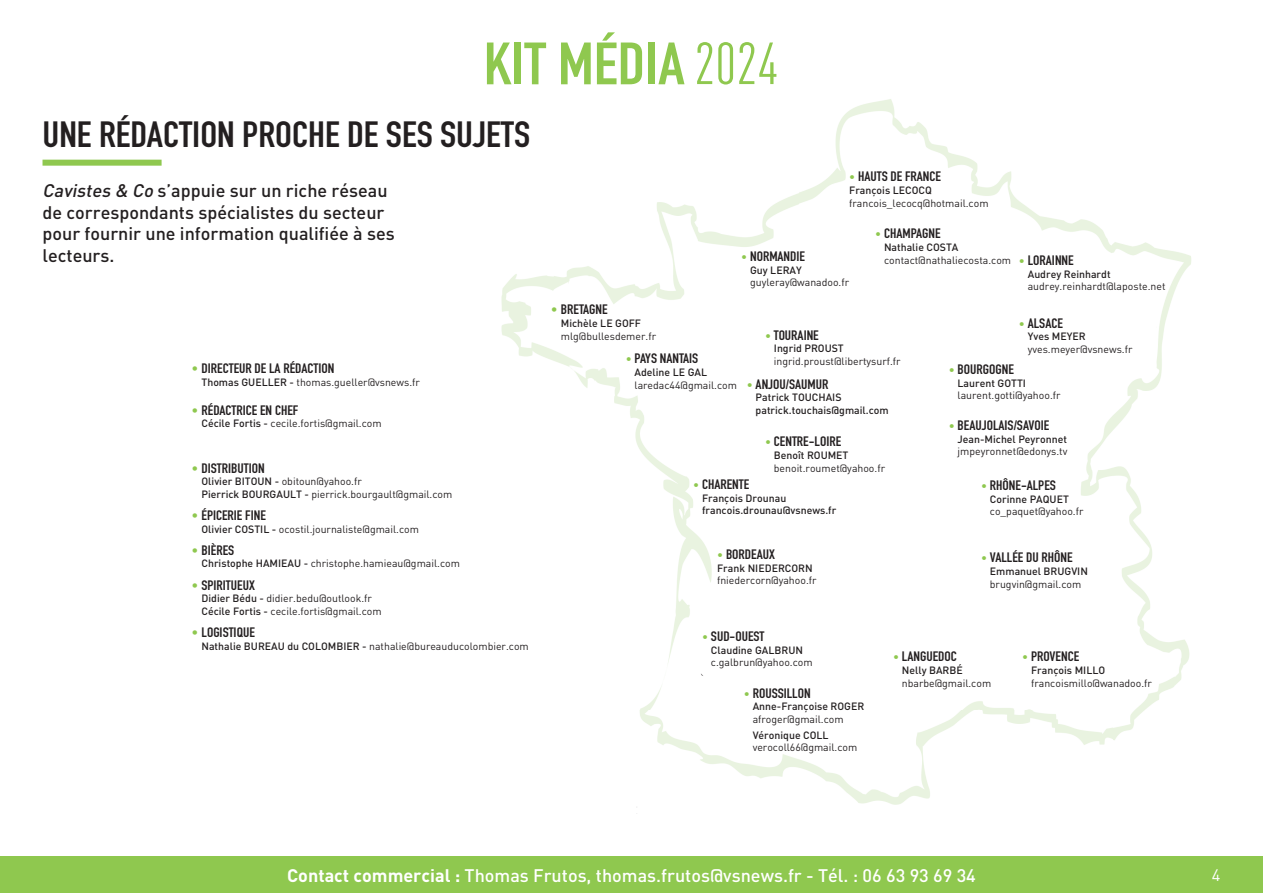
<style>
.page{position:relative;width:1263px;height:893px;background:#fff}
.page>*{position:absolute;margin:0;border:0;box-sizing:border-box;transform-origin:0 0}
.t1{font:700 58.65px "DIN Condensed";color:#8fc84f;scale:1.1 1}
.t2{font:700 36px "DIN Condensed";color:#231f20;scale:1.1 1}
.t3{font:500 18px/21.6px "DIN";color:#231f20}
.t4{font:500 18px "DIN";color:#fff}
.t5{font:16.5px "DIN";color:#fff}
.t6{font:700 13.5px "DIN Condensed";color:#231f20;scale:1.1 1}
.t7{font:10.5px/12.6px "DIN";color:#231f20}
.t8{font:500 10.5px/12.6px "DIN";color:#231f20}
.s1{font-family:"DIN Cond";font-weight:400;font-size:58.35px}
.s2{font-style:italic}
.s3{font-family:"DIN";font-weight:500;font-size:11.85px;color:#8fc84f}
.s4{font-family:"DIN";font-weight:500;color:#8fc84f}
.s5{font-weight:500}
.s6{font-weight:500;font-size:11.85px;color:#8fc84f}
.s7{font-family:"DIN Condensed";font-weight:700;font-size:13.5px}
.s8{font-weight:700}
</style>
<div class="page">
<img style="left:501px;top:99px;width:690px;height:709px">
<div style="left:0;top:856px;width:1263px;height:37px;background:#8fc84f"></div>
<div style="left:43px;top:160px;width:119px;height:6px;background:#8fc84f"></div>
<h1 class="t1" style="left:484px;top:24px;width:269px">KIT MÉDIA <span class="s1">2024</span></h1>
<h2 class="t2" style="left:43px;top:110px;width:445px">UNE RÉDACTION PROCHE DE SES SUJETS</h2>
<h3 class="t3" style="left:43px;top:179px;width:354px"><span class="s2">Cavistes &amp; Co</span> s’appuie sur un riche réseau de correspondants spécialistes du secteur pour fournir une information qualifiée à ses lecteurs.</h3>
<p class="t6" style="left:849px;top:168px;width:85px"><span class="s3">•</span> HAUTS DE FRANCE</p>
<p class="t8" style="left:849px;top:184px;width:84px">François LECOCQ</p>
<p class="t7" style="left:849px;top:196px;width:141px">francois_lecocq@hotmail.com</p>
<p class="t6" style="left:875px;top:225px;width:61px"><span class="s3">•</span> CHAMPAGNE</p>
<p class="t8" style="left:884px;top:241px;width:76px">Nathalie COSTA</p>
<p class="t7" style="left:884px;top:253px;width:129px">contact@nathaliecosta.com</p>
<p class="t6" style="left:741px;top:247px;width:60px"><span class="s3">•</span> NORMANDIE</p>
<p class="t8" style="left:750px;top:263px;width:53px">Guy LERAY</p>
<p class="t7" style="left:750px;top:276px;width:101px">guyleray@wanadoo.fr</p>
<p class="t6" style="left:1019px;top:251px;width:51px"><span class="s3">•</span> LORAINNE</p>
<p class="t8" style="left:1028px;top:267px;width:84px">Audrey Reinhardt</p>
<p class="t7" style="left:1028px;top:280px;width:139px">audrey.reinhardt@laposte.net</p>
<p class="t6" style="left:191px;top:360px;width:132px"><span class="s4">•</span> DIRECTEUR DE LA RÉDACTION</p>
<p class="t7" style="left:201px;top:376px;width:220px"><span class="s5">Thomas GUELLER -</span> thomas.gueller@vsnews.fr</p>
<p class="t6" style="left:191px;top:401px;width:99px"><span class="s4">•</span> RÉDACTRICE EN CHEF</p>
<p class="t7" style="left:201px;top:417px;width:182px"><span class="s5">Cécile Fortis -</span> cecile.fortis@gmail.com</p>
<p class="t6" style="left:191px;top:459px;width:68px"><span class="s4">•</span> DISTRIBUTION</p>
<p class="t7" style="left:201px;top:475px;width:252px"><span class="s5">Olivier BITOUN -</span> obitoun@yahoo.fr<br><span class="s5">Pierrick BOURGAULT -</span> pierrick.bourgault@gmail.com</p>
<p class="t6" style="left:191px;top:506px;width:69px"><span class="s4">•</span> ÉPICERIE FINE</p>
<p class="t7" style="left:201px;top:522px;width:219px"><span class="s5">Olivier COSTIL -</span> ocostil.journaliste@gmail.com</p>
<p class="t6" style="left:191px;top:541px;width:40px"><span class="s4">•</span> BIÈRES</p>
<p class="t7" style="left:201px;top:557px;width:260px"><span class="s5">Christophe HAMIEAU -</span> christophe.hamieau@gmail.com</p>
<p class="t6" style="left:191px;top:576px;width:59px"><span class="s4">•</span> SPIRITUEUX</p>
<p class="t7" style="left:201px;top:592px;width:182px"><span class="s5">Didier Bédu -</span> didier.bedu@outlook.fr<br><span class="s5">Cécile Fortis -</span> cecile.fortis@gmail.com</p>
<p class="t6" style="left:191px;top:623px;width:59px"><span class="s4">•</span> LOGISTIQUE</p>
<p class="t7" style="left:201px;top:639px;width:329px"><span class="s5">Nathalie BUREAU du COLOMBIER -</span> nathalie@bureauducolombier.com</p>
<p class="t6" style="left:551px;top:301px;width:53px"><span class="s4">•</span> BRETAGNE</p>
<p class="t8" style="left:561px;top:317px;width:82px">Michèle LE GOFF</p>
<p class="t7" style="left:561px;top:329px;width:97px">mlg@bullesdemer.fr</p>
<p class="t6" style="left:765px;top:326px;width:50px"><span class="s3">•</span> TOURAINE</p>
<p class="t8" style="left:774px;top:342px;width:71px">Ingrid PROUST</p>
<p class="t7" style="left:774px;top:354px;width:128px">ingrid.proust@libertysurf.fr</p>
<p class="t6" style="left:626px;top:350px;width:68px"><span class="s3">•</span> PAYS NANTAIS</p>
<p class="t8" style="left:634px;top:366px;width:74px">Adeline LE GAL</p>
<p class="t7" style="left:634px;top:378px;width:195px">laredac44@gmail.com <span class="s6">•</span> <span class="s7">ANJOU/SAUMUR</span></p>
<p class="t8" style="left:756px;top:391px;width:87px">Patrick TOUCHAIS</p>
<p class="t8" style="left:756px;top:403px;width:135px">patrick.touchais@gmail.com</p>
<p class="t6" style="left:765px;top:432px;width:71px"><span class="s3">•</span> CENTRE-LOIRE</p>
<p class="t8" style="left:774px;top:448px;width:76px">Benoît ROUMET</p>
<p class="t7" style="left:774px;top:461px;width:113px">benoit.roumet@yahoo.fr</p>
<p class="t6" style="left:693px;top:475px;width:53px"><span class="s3">•</span> CHARENTE</p>
<p class="t8" style="left:702px;top:491px;width:136px">François Drounau francois.drounau@vsnews.fr</p>
<p class="t6" style="left:717px;top:545px;width:54px"><span class="s3">•</span> BORDEAUX</p>
<p class="t8" style="left:717px;top:561px;width:97px">Frank NIEDERCORN</p>
<p class="t7" style="left:717px;top:574px;width:101px">fniedercorn@yahoo.fr</p>
<p class="t6" style="left:1019px;top:314px;width:42px"><span class="s3">•</span> ALSACE</p>
<p class="t8" style="left:1028px;top:330px;width:59px">Yves MEYER</p>
<p class="t7" style="left:1028px;top:343px;width:106px">yves.meyer@vsnews.fr</p>
<p class="t6" style="left:949px;top:360px;width:61px"><span class="s3">•</span> BOURGOGNE</p>
<p class="t8" style="left:957px;top:376px;width:70px">Laurent GOTTI</p>
<p class="t7" style="left:957px;top:389px;width:104px">laurent.gotti@yahoo.fr</p>
<p class="t6" style="left:949px;top:416px;width:93px"><span class="s3">•</span> BEAUJOLAIS/SAVOIE</p>
<p class="t8" style="left:957px;top:432px;width:111px">Jean-Michel Peyronnet</p>
<p class="t7" style="left:957px;top:445px;width:111px">jmpeyronnet@edonys.tv</p>
<p class="t6" style="left:981px;top:476px;width:70px"><span class="s3">•</span> RHÔNE-ALPES</p>
<p class="t8" style="left:990px;top:492px;width:80px">Corinne PAQUET</p>
<p class="t7" style="left:990px;top:505px;width:95px">co_paquet@yahoo.fr</p>
<p class="t6" style="left:981px;top:549px;width:85px"><span class="s3">•</span> VALLÉE DU RHÔNE</p>
<p class="t8" style="left:990px;top:565px;width:100px">Emmanuel BRUGVIN</p>
<p class="t7" style="left:990px;top:577px;width:93px">brugvin@gmail.com</p>
<p class="t6" style="left:702px;top:627px;width:58px"><span class="s3">•</span> SUD-OUEST</p>
<p class="t8" style="left:711px;top:643px;width:94px">Claudine GALBRUN</p>
<p class="t7" style="left:711px;top:656px;width:103px">c.galbrun@yahoo.com</p>
<p class="t6" style="left:744px;top:684px;width:62px"><span class="s3">•</span> ROUSSILLON</p>
<p class="t8" style="left:753px;top:700px;width:113px">Anne-Françoise ROGER</p>
<p class="t7" style="left:753px;top:713px;width:92px">afroger@gmail.com</p>
<p class="t8" style="left:753px;top:728px;width:77px">Véronique COLL</p>
<p class="t7" style="left:753px;top:741px;width:106px">verocoll66@gmail.com</p>
<p class="t6" style="left:893px;top:647px;width:60px"><span class="s3">•</span> LANGUEDOC</p>
<p class="t8" style="left:902px;top:663px;width:62px">Nelly BARBÉ</p>
<p class="t7" style="left:902px;top:676px;width:91px">nbarbe@gmail.com</p>
<p class="t6" style="left:1022px;top:647px;width:53px"><span class="s3">•</span> PROVENCE</p>
<p class="t8" style="left:1031px;top:663px;width:76px">François MILLO</p>
<p class="t7" style="left:1031px;top:676px;width:122px">francoismillo@wanadoo.fr</p>
<h3 class="t4" style="left:287px;top:864px;width:690px"><span class="s8">Contact commercial :</span> Thomas Frutos, thomas.frutos@vsnews.fr - Tél. : 06 63 93 69 34</h3>
<h3 class="t5" style="left:1212px;top:865px;width:10px">4</h3>
</div>
